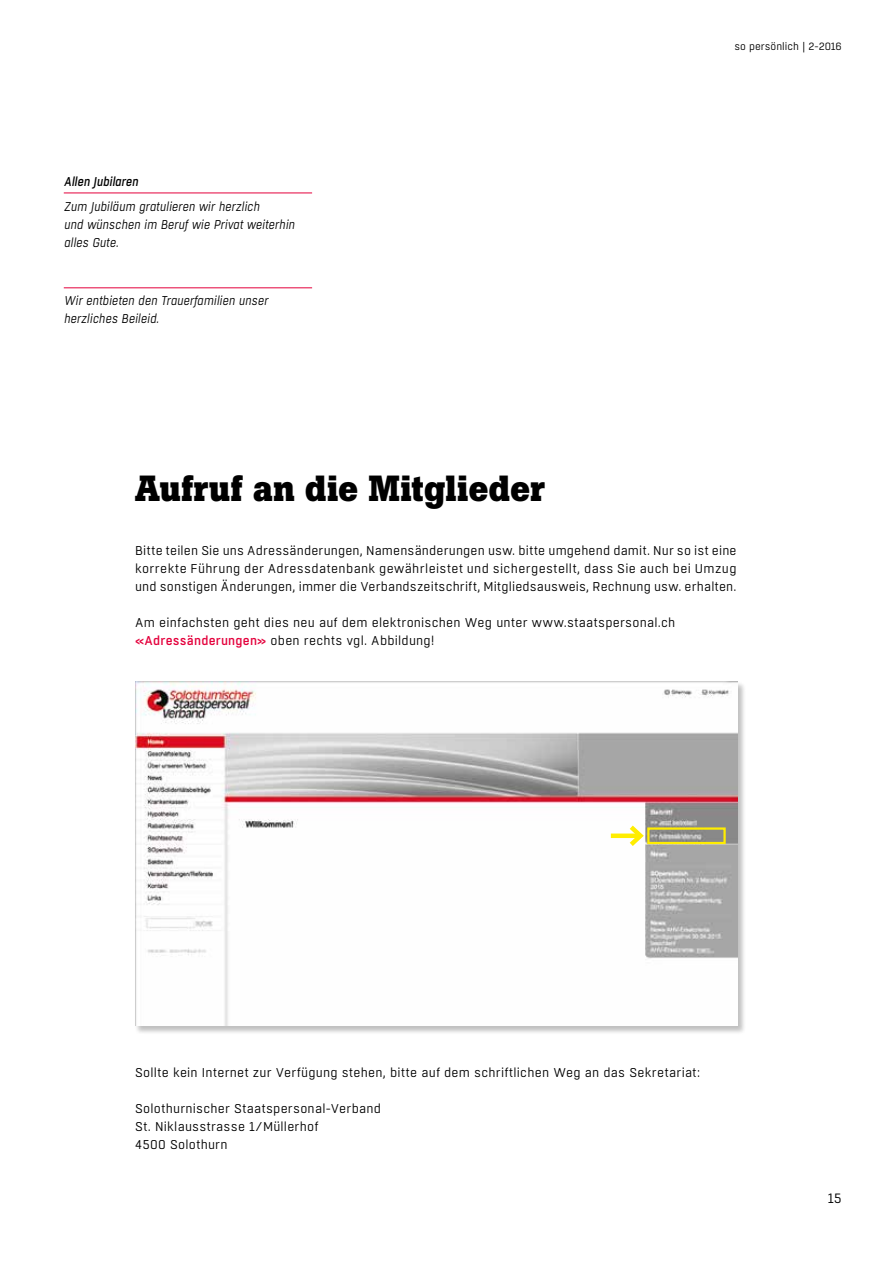
<style>
.page{position:relative;width:893px;height:1263px;background:#fff}
.page>*{position:absolute;margin:0;border:0;box-sizing:border-box;transform-origin:0 0}
.t1{font:700 36px "Boton";letter-spacing:.005em;color:#000}
.t2{font:13.5px "Boxed";color:#000}
.t3{font:12.75px/18px "Boxed";letter-spacing:.015em;color:#000}
.t4{font:italic 12.75px/18px "Boxed";color:#000}
.t5{font:italic 500 12.75px "Boxed";color:#000}
.t6{font:10.5px "Boxed";color:#000}
.s1{font-weight:500;color:#e4003c}
</style>
<div class="page">
<hr style="left:64px;top:193px;width:248px;height:1px;background:#e4003c">
<hr style="left:64px;top:287px;width:248px;height:1px;background:#e4003c">
<div style="left:135px;top:681px;width:611px;height:353px;background:#000;opacity:.25"></div>
<img style="left:135px;top:681px;width:602px;height:345px">
<div style="left:647px;top:827px;width:79px;height:17px;border:2px solid #ffed00"></div>
<div style="left:611px;top:833px;width:29px;height:5px;background:#ffed00"></div>
<svg style="left:625px;top:821px;width:22px;height:30px"></svg>
<p class="t5" style="left:64px;top:173px;width:76px">Allen Jubilaren</p>
<p class="t4" style="left:64px;top:197px;width:232px">Zum Jubiläum gratulieren wir herzlich<br>und wünschen im Beruf wie Privat weiterhin alles Gute.</p>
<p class="t4" style="left:64px;top:292px;width:206px">Wir entbieten den Trauerfamilien unser herzliches Beileid.</p>
<p class="t6" style="left:734px;top:40px;width:109px">so persönlich | 2-2016</p>
<h1 class="t1" style="left:135px;top:467px;width:412px">Aufruf an die Mitglieder</h1>
<p class="t3" style="left:135px;top:541px;width:603px;text-align:justify">Bitte teilen Sie uns Adressänderungen, Namensänderungen usw. bitte umgehend damit. Nur so ist eine korrekte Führung der Adressdatenbank gewährleistet und sichergestellt, dass Sie auch bei Umzug und sonstigen Änderungen, immer die Verbandszeitschrift, Mitgliedsausweis, Rechnung usw. erhalten.</p>
<p class="t3" style="left:135px;top:613px;width:542px">Am einfachsten geht dies neu auf dem elektronischen Weg unter www.staatspersonal.ch <span class="s1">«Adressänderungen»</span> oben rechts vgl. Abbildung!</p>
<p class="t3" style="left:135px;top:1063px;width:566px">Sollte kein Internet zur Verfügung stehen, bitte auf dem schriftlichen Weg an das Sekretariat:</p>
<p class="t3" style="left:135px;top:1099px;width:247px">Solothurnischer Staatspersonal-Verband<br>St. Niklausstrasse 1/Müllerhof<br>4500 Solothurn</p>
<p class="t2" style="left:828px;top:1189px;width:15px">15</p>
</div>
